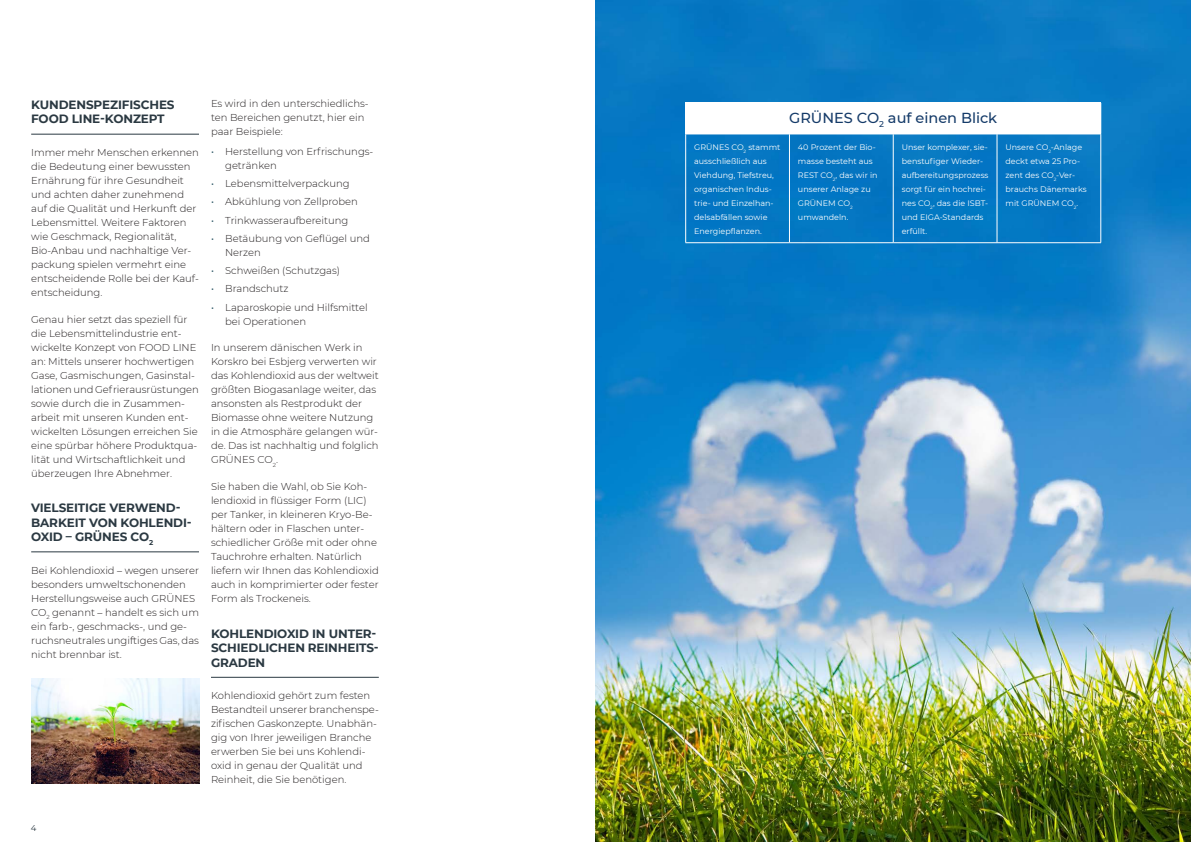
<style>
.page{position:relative;width:1191px;height:842px;background:#fff}
.page>*{position:absolute;margin:0;border:0;box-sizing:border-box;transform-origin:0 0}
.Strandmøllen_BRØD{font:500 14.5px "Montserrat";color:#153b69}
.Paragraph_Style_1{font:700 12px/14.4px "Montserrat";letter-spacing:-.01em;color:#2b3942}
.Strandmøllen_BRØD-2{font:300 10px/14px "Montserrat";color:#231f20}
.t1{font:8.5px "Montserrat";color:#2b3942}
.Strandmøllen_BRØD-3{font:8px/14px "Montserrat";color:#fff}
.s1{font-weight:400;color:#2a5463}
</style>
<div class="page">
<img style="left:31px;top:678px;width:168px;height:106px">
<img style="left:595px;top:0;width:596px;height:842px">
<div style="left:685px;top:103px;width:415px;height:31px;background:#fff"></div>
<hr style="left:685px;top:134px;width:1px;height:108px;background:#fff">
<hr style="left:789px;top:134px;width:1px;height:108px;background:#fff">
<hr style="left:893px;top:134px;width:1px;height:108px;background:#fff">
<hr style="left:996px;top:134px;width:1px;height:108px;background:#fff">
<hr style="left:1100px;top:134px;width:1px;height:108px;background:#fff">
<hr style="left:685px;top:242px;width:104px;height:1px;background:#fff">
<hr style="left:789px;top:242px;width:104px;height:1px;background:#fff">
<hr style="left:893px;top:242px;width:104px;height:1px;background:#fff">
<hr style="left:997px;top:242px;width:104px;height:1px;background:#fff">
<hr style="left:1100px;top:103px;width:1px;height:31px;background:#fff">
<hr style="left:685px;top:134px;width:104px;height:1px;background:#fff">
<hr style="left:789px;top:134px;width:104px;height:1px;background:#fff">
<hr style="left:893px;top:134px;width:104px;height:1px;background:#fff">
<hr style="left:997px;top:134px;width:104px;height:1px;background:#fff">
<hr style="left:31px;top:134px;width:168px;height:1px;background:#2b3942">
<hr style="left:31px;top:552px;width:168px;height:1px;background:#2b3942">
<hr style="left:211px;top:677px;width:168px;height:1px;background:#2b3942">
<p class="Paragraph_Style_1" style="left:31px;top:97px;width:145px">KUNDENSPEZIFISCHES<br>FOOD LINE-KONZEPT</p>
<p class="Strandmøllen_BRØD-2" style="left:31px;top:145px;width:169px">Immer mehr Menschen erkennen die Bedeutung einer bewussten<br>Ernährung für ihre Gesundheit und achten daher zunehmend auf die Qualität und Herkunft der<br>Lebensmittel. Weitere Faktoren wie Geschmack, Regionalität,<br>Bio-Anbau und nachhaltige Ver&shy;packung spielen vermehrt eine entscheidende Rolle bei der Kauf&shy;entscheidung.</p>
<p class="Strandmøllen_BRØD-2" style="left:31px;top:312px;width:169px">Genau hier setzt das speziell für die Lebensmittelindustrie ent&shy;wickelte Konzept von FOOD LINE an: Mittels unserer hochwertigen<br>Gase, Gasmischungen, Gasinstal&shy;lationen und Gefrierausrüstungen sowie durch die in Zusammen&shy;arbeit mit unseren Kunden ent&shy;wickelten Lösungen erreichen Sie eine spürbar höhere Produktqua&shy;lität und Wirtschaftlichkeit und überzeugen Ihre Abnehmer.</p>
<p class="Paragraph_Style_1" style="left:31px;top:500px;width:162px">VIELSEITIGE VERWEND-<br>BARKEIT VON KOHLENDI-<br>OXID – GRÜNES CO<sub>2</sub></p>
<p class="Strandmøllen_BRØD-2" style="left:31px;top:563px;width:169px">Bei Kohlendioxid – wegen unserer besonders umweltschonenden<br>Herstellungsweise auch GRÜNES<br>CO<sub>2</sub> genannt – handelt es sich um ein farb-, geschmacks-, und ge&shy;ruchsneutrales ungiftiges Gas, das nicht brennbar ist.</p>
<p class="Strandmøllen_BRØD-2" style="left:211px;top:96px;width:159px">Es wird in den unterschiedlichs&shy;ten Bereichen genutzt, hier ein paar Beispiele:</p>
<p class="Strandmøllen_BRØD-2" style="left:225px;top:144px;width:150px;text-indent:-14px"><span class="s1">•</span> Herstellung von Erfrischungs&shy;getränken</p>
<p class="Strandmøllen_BRØD-2" style="left:211px;top:176px;width:140px"><span class="s1">•</span> Lebensmittelverpackung</p>
<p class="Strandmøllen_BRØD-2" style="left:211px;top:194px;width:148px"><span class="s1">•</span> Abkühlung von Zellproben</p>
<p class="Strandmøllen_BRØD-2" style="left:211px;top:213px;width:139px"><span class="s1">•</span> Trinkwasseraufbereitung</p>
<p class="Strandmøllen_BRØD-2" style="left:225px;top:231px;width:146px;text-indent:-14px"><span class="s1">•</span> Betäubung von Geflügel und<br>Nerzen</p>
<p class="Strandmøllen_BRØD-2" style="left:211px;top:263px;width:131px"><span class="s1">•</span> Schweißen (Schutzgas)</p>
<p class="Strandmøllen_BRØD-2" style="left:211px;top:281px;width:79px"><span class="s1">•</span> Brandschutz</p>
<p class="Strandmøllen_BRØD-2" style="left:225px;top:300px;width:144px;text-indent:-14px"><span class="s1">•</span> Laparoskopie und Hilfsmittel bei Operationen</p>
<p class="Strandmøllen_BRØD-2" style="left:211px;top:340px;width:169px">In unserem dänischen Werk in<br>Korskro bei Esbjerg verwerten wir das Kohlendioxid aus der weltweit größten Biogasanlage weiter, das ansonsten als Restprodukt der<br>Biomasse ohne weitere Nutzung in die Atmosphäre gelangen wür&shy;de. Das ist nachhaltig und folglich<br>GRÜNES CO<sub>2</sub>.</p>
<p class="Strandmøllen_BRØD-2" style="left:211px;top:479px;width:169px">Sie haben die Wahl, ob Sie Koh&shy;lendioxid in flüssiger Form (LIC) per Tanker, in kleineren Kryo-Be&shy;hältern oder in Flaschen unter&shy;schiedlicher Größe mit oder ohne<br>Tauchrohre erhalten. Natürlich liefern wir Ihnen das Kohlendioxid auch in komprimierter oder fester<br>Form als Trockeneis.</p>
<p class="Paragraph_Style_1" style="left:211px;top:626px;width:169px">KOHLENDIOXID IN UNTER-<br>SCHIEDLICHEN REINHEITS-<br>GRADEN</p>
<p class="Strandmøllen_BRØD-2" style="left:211px;top:688px;width:169px">Kohlendioxid gehört zum festen<br>Bestandteil unserer branchenspe&shy;zifischen Gaskonzepte. Unabhän&shy;gig von Ihrer jeweiligen Branche erwerben Sie bei uns Kohlendi&shy;oxid in genau der Qualität und<br>Reinheit, die Sie benötigen.</p>
<p class="t1" style="left:31px;top:822px;width:7px">4</p>
<p class="Strandmøllen_BRØD" style="left:789px;top:107px;width:209px">GRÜNES CO<sub>2</sub> auf einen Blick</p>
<p class="Strandmøllen_BRØD-3" style="left:694px;top:140px;width:88px">GRÜNES CO<sub>2</sub> stammt ausschließlich aus<br>Viehdung, Tiefstreu, organischen Indus&shy;trie- und Einzelhan&shy;delsabfällen sowie<br>Energiepflanzen.</p>
<p class="Strandmøllen_BRØD-3" style="left:798px;top:140px;width:81px">40 Prozent der Bio&shy;masse besteht aus<br>REST CO<sub>2</sub>, das wir in unserer Anlage zu<br>GRÜNEM CO<sub>2 </sub>umwandeln.</p>
<p class="Strandmøllen_BRØD-3" style="left:901px;top:140px;width:88px">Unser komplexer, sie&shy;benstufiger Wieder&shy;aufbereitungsprozess sorgt für ein hochrei&shy;nes CO<sub>2</sub>, das die ISBT&shy;und EIGA-Standards erfüllt.</p>
<p class="Strandmøllen_BRØD-3" style="left:1005px;top:140px;width:83px">Unsere CO<sub>2</sub>-Anlage deckt etwa 25 Pro&shy;zent des CO<sub>2</sub>-Ver&shy;brauchs Dänemarks mit GRÜNEM CO<sub>2</sub>.</p>
</div>
